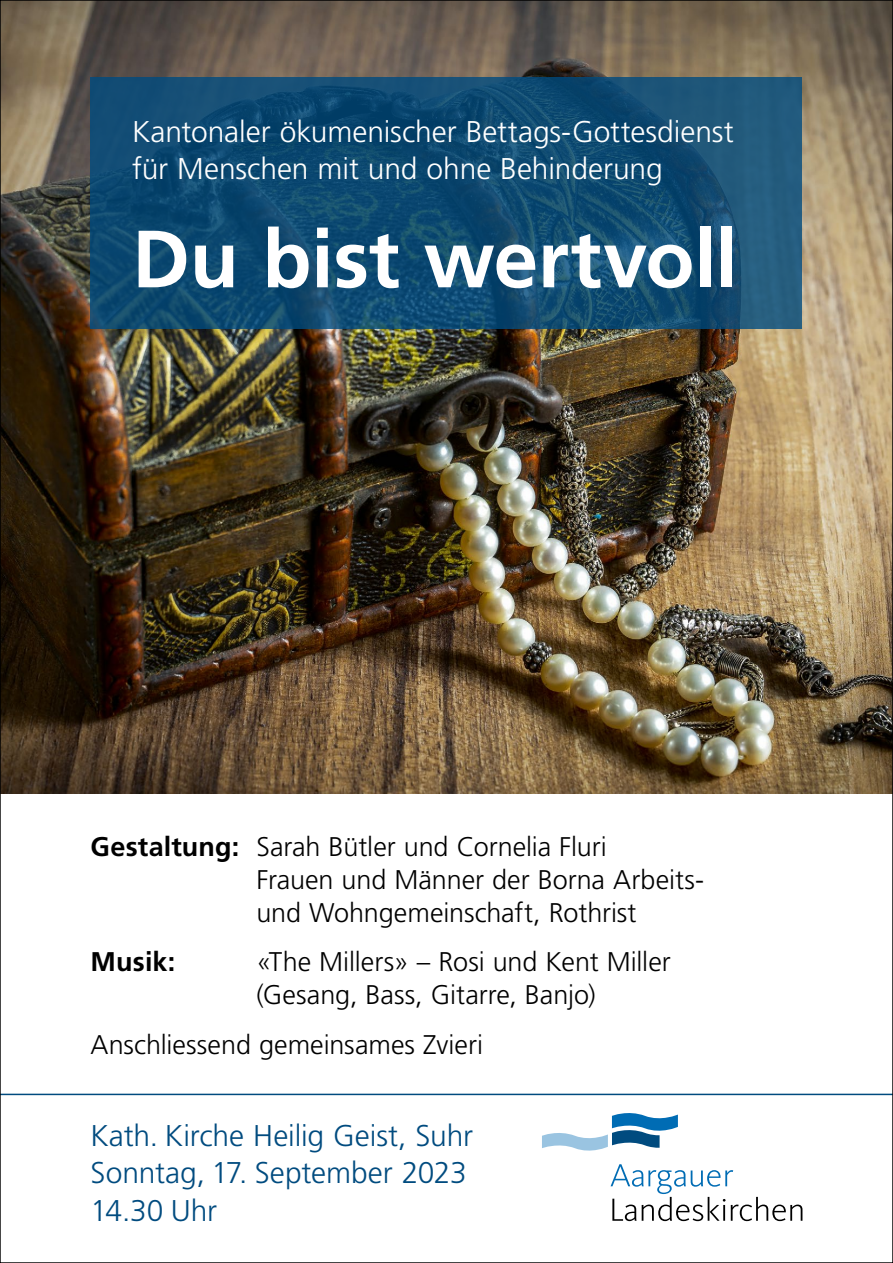
<style>
.page{position:relative;width:893px;height:1263px;background:#fff}
.page>*{position:absolute;margin:0;border:0;box-sizing:border-box;transform-origin:0 0}
.t1{font:700 81px "Frutiger LT Pro";letter-spacing:-.005em;color:#fff}
.t2{font:300 30px/37.5px "Frutiger LT Pro";letter-spacing:-.005em;color:#fff}
.t3{font:300 30px/37.5px "Frutiger LT Pro";letter-spacing:-.005em;color:#004b7f}
.text{font:300 27px/33px "Frutiger LT Pro";color:#000}
.text-2{font:700 27px "Frutiger LT Pro";letter-spacing:.005em;color:#000}
.s1{font-weight:700}
</style>
<div class="page">
<img style="left:2px;top:2px;width:889px;height:792px">
<svg style="left:542px;top:1113px;width:136px;height:37px"></svg>
<svg style="left:611px;top:1164px;width:191px;height:57px"></svg>
<svg style="left:90px;top:78px;width:712px;height:251px;background:#114c72"></svg>
<hr style="left:0;top:1094px;width:893px;height:1px;background:#004b7f">
<p class="t2" style="left:132px;top:113px;width:603px">Kantonaler ökumenischer Bettags-Gottesdienst für Menschen mit und ohne Behinderung</p>
<p class="t1" style="left:132px;top:211px;width:607px">Du bist wertvoll</p>
<p class="text" style="left:256px;top:830px;width:449px;text-indent:-166px"><span class="s1">Gestaltung:</span> Sarah Bütler und Cornelia Fluri<br>Frauen und Männer der Borna Arbeits&shy;und Wohngemeinschaft, Rothrist</p>
<p class="text-2" style="left:90px;top:945px;width:86px">Musik:</p>
<p class="text" style="left:256px;top:945px;width:416px">«The Millers» – Rosi und Kent Miller (Gesang, Bass, Gitarre, Banjo)</p>
<p class="text" style="left:90px;top:1028px;width:394px">Anschliessend gemeinsames Zvieri</p>
<p class="t3" style="left:90px;top:1117px;width:384px">Kath. Kirche Heilig Geist, Suhr<br>Sonntag, 17. September 2023<br>14.30 Uhr</p>
</div>
